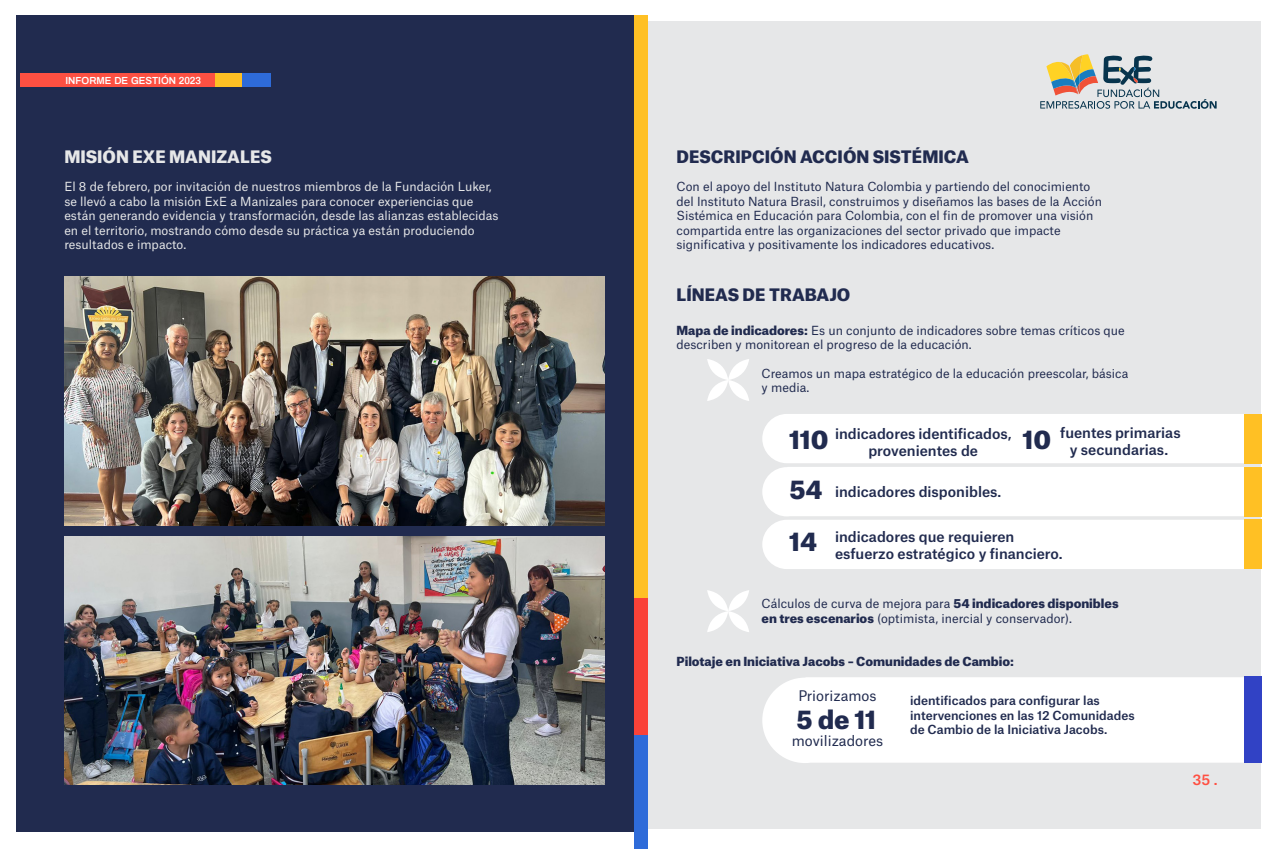
<style>
.page{position:relative;width:1281px;height:849px;background:#fff}
.page>*{position:absolute;margin:0;border:0;box-sizing:border-box;transform-origin:0 0}
.t1{font:900 24.7px "Atlas Grotesk";color:#212b4f}
.t2{font:900 16.5px "Atlas Grotesk";color:#212b4f}
.t3{font:900 16.5px "Atlas Grotesk";color:#e6e7e8}
.t4{font:500 14px/16.8px "Atlas Grotesk";color:#212b4f;text-align:center}
.t5{font:14px "Atlas Grotesk";color:#212b4f}
.t6{font:500 14px "Atlas Grotesk";color:#ff5042}
.t7{font:12px/14.4px "Atlas Grotesk";color:#212b4f}
.t8{font:12px/14.4px "Atlas Grotesk";color:#e6e7e8}
.t9{font:500 12px/14.4px "Atlas Grotesk";color:#212b4f}
.t10{font:900 12px "Atlas Grotesk";color:#212b4f}
.t11{font:600 10px "Archivo";color:#fff}
.s1{font-weight:900}
</style>
<div class="page">
<div style="left:20px;top:21px;width:1240px;height:807px;background:#e6e7e8"></div>
<svg style="left:1040px;top:54px;width:176px;height:55px"></svg>
<div style="left:16px;top:16px;width:624px;height:816px;background:#212b4f"></div>
<img style="left:64px;top:277px;width:540px;height:248px">
<img style="left:64px;top:536px;width:540px;height:248px">
<div style="left:634px;top:16px;width:13px;height:583px;background:#ffc024"></div>
<div style="left:634px;top:598px;width:13px;height:137px;background:#fa4238"></div>
<div style="left:634px;top:735px;width:13px;height:114px;background:#2e6bd9"></div>
<div style="left:20px;top:73px;width:195px;height:13px;background:#ff5042"></div>
<div style="left:215px;top:73px;width:27px;height:13px;background:#ffc024"></div>
<div style="left:242px;top:73px;width:29px;height:13px;background:#2e6bd9"></div>
<div style="left:762px;top:414px;width:500px;height:155px;background:#fff"></div>
<div style="left:762px;top:677px;width:500px;height:86px;background:#fff"></div>
<svg style="left:707px;top:359px;width:42px;height:42px"></svg>
<svg style="left:707px;top:590px;width:42px;height:42px"></svg>
<div style="left:1244px;top:414px;width:17px;height:49px;background:#ffc024"></div>
<div style="left:1244px;top:467px;width:17px;height:49px;background:#ffc024"></div>
<div style="left:1244px;top:676px;width:17px;height:87px;background:#3142c5"></div>
<div style="left:1244px;top:519px;width:17px;height:50px;background:#ffc024"></div>
<p class="t11" style="left:65px;top:73px;width:137px">INFORME DE GESTIÓN 2023</p>
<p class="t3" style="left:64px;top:142px;width:209px">MISIÓN EXE MANIZALES</p>
<p class="t8" style="left:64px;top:178px;width:436px">El 8 de febrero, por invitación de nuestros miembros de la Fundación Luker, se llevó a cabo la misión ExE a Manizales para conocer experiencias que están generando evidencia y transformación, desde las alianzas establecidas en el territorio, mostrando cómo desde su práctica ya están produciendo resultados e impacto.</p>
<p class="t2" style="left:676px;top:142px;width:294px">DESCRIPCIÓN ACCIÓN SISTÉMICA</p>
<p class="t7" style="left:676px;top:178px;width:427px">Con el apoyo del Instituto Natura Colombia y partiendo del conocimiento del Instituto Natura Brasil, construimos y diseñamos las bases de la Acción Sistémica en Educación para Colombia, con el fin de promover una visión compartida entre las organizaciones del sector privado que impacte significativa y positivamente los indicadores educativos.</p>
<p class="t2" style="left:676px;top:281px;width:175px">LÍNEAS DE TRABAJO</p>
<p class="t7" style="left:676px;top:322px;width:450px"><span class="s1">Mapa de indicadores:</span> Es un conjunto de indicadores sobre temas críticos que describen y monitorean el progreso de la educación.</p>
<p class="t7" style="left:761px;top:365px;width:368px">Creamos un mapa estratégico de la educación preescolar, básica y media.</p>
<p class="t1" style="left:789px;top:419px;width:41px">110</p>
<p class="t4" style="left:835px;top:424px;width:178px">indicadores identificados, provenientes de</p>
<p class="t1" style="left:1023px;top:419px;width:30px">10</p>
<p class="t4" style="left:1060px;top:423px;width:122px">fuentes primarias y secundarias.</p>
<p class="t1" style="left:789px;top:469px;width:34px">54</p>
<p class="t1" style="left:789px;top:521px;width:29px">14</p>
<p class="t4" style="left:835px;top:482px;width:168px">indicadores disponibles.</p>
<p class="t4" style="left:835px;top:527px;width:229px;text-align:left">indicadores que requieren esfuerzo estratégico y financiero.</p>
<p class="t7" style="left:761px;top:595px;width:359px">Cálculos de curva de mejora para <span class="s1">54 indicadores disponibles en tres escenarios</span> (optimista, inercial y conservador).</p>
<p class="t10" style="left:676px;top:651px;width:339px">Pilotaje en Iniciativa Jacobs – Comunidades de Cambio:</p>
<p class="t5" style="left:798px;top:685px;width:80px">Priorizamos</p>
<p class="t1" style="left:796px;top:698px;width:81px">5 de 11</p>
<p class="t5" style="left:792px;top:729px;width:93px">movilizadores</p>
<p class="t9" style="left:910px;top:692px;width:226px">identificados para configurar las intervenciones en las 12 Comunidades de Cambio de la Iniciativa Jacobs.</p>
<p class="t6" style="left:1192px;top:768px;width:27px">35 .</p>
</div>
